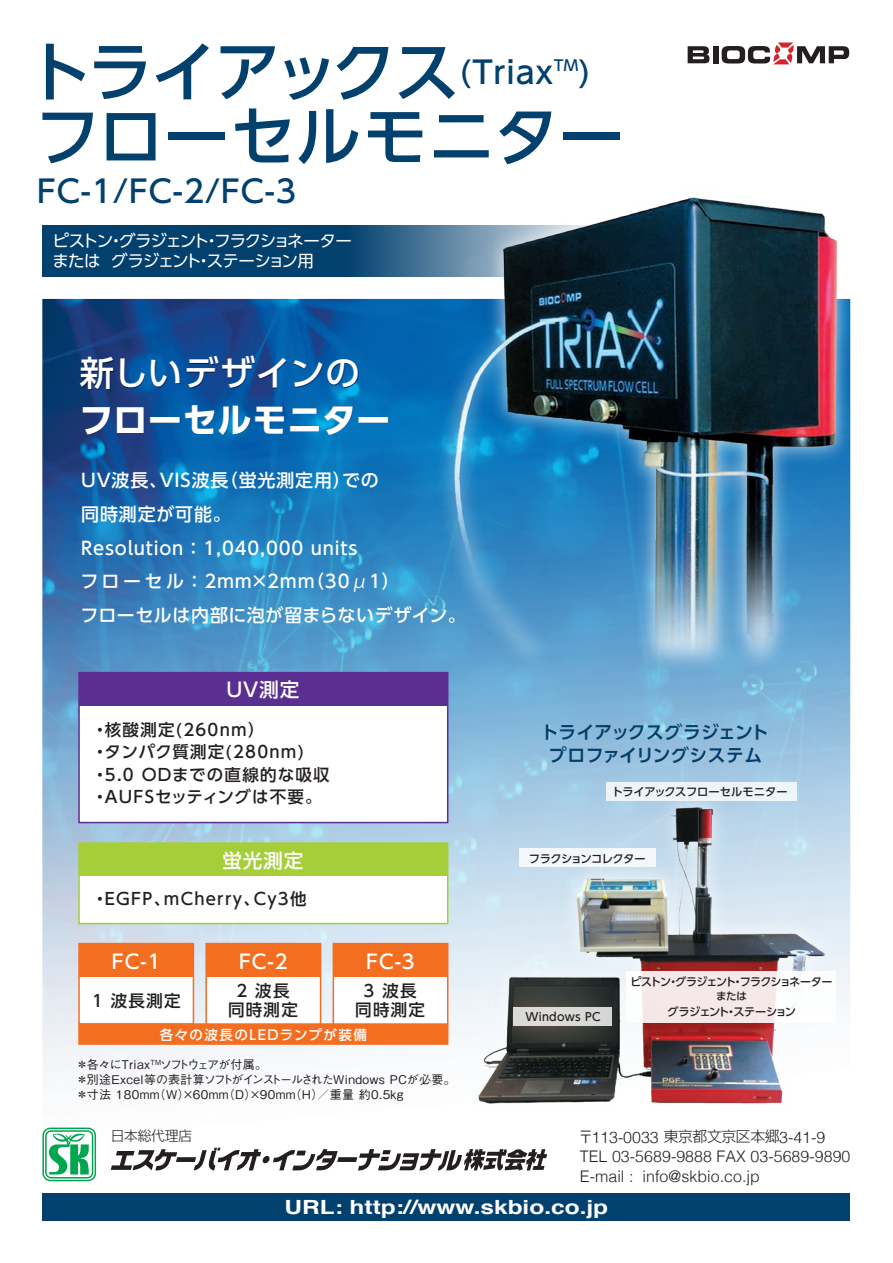
<style>
.page{position:relative;width:893px;height:1263px;background:#fff}
.page>*{position:absolute;margin:0;border:0;box-sizing:border-box;transform-origin:0 0}
.t1{font:500 65.25px/64.5px "UD Shin Go Pro";letter-spacing:-.01em;color:#02406e}
.t2{font:700 34.5px "UD Shin Go Pro";letter-spacing:.01em;color:#fff}
.t3{font:500 34.5px "UD Shin Go Pro";letter-spacing:.025em;color:#fff}
.t4{font:500 31.05px "UD Shin Go Pro";color:#02406e}
.t5{font:700 19.5px "Helvetica";color:#fff;scale:1.25 1}
.t6{font:500 19.5px "UD Shin Go Pro";letter-spacing:.05em;color:#fff}
.t7{font:500 18px/33.9px "UD Shin Go Pro";letter-spacing:.045em;color:#fff}
.t8{font:700 18px/22.5px "UD Shin Go Pro De";color:#02406e;text-align:center}
.t9{font:500 16.5px/22.5px "UD Shin Go Pro";letter-spacing:.075em;color:#231f20;text-align:center}
.t10{font:16.5px/20px "UD Shin Go Pro";letter-spacing:-.065em;color:#fff}
.t11{font:300 15.9px/19.5px "Helvetica";letter-spacing:.005em;color:#231f20}
.t12{font:300 13.8px "Shin Go Pro";letter-spacing:-.02em;color:#231f20}
.t13{font:500 13.5px "UD Shin Go Pro";letter-spacing:.11em;color:#fff}
.t14{font:500 12px/15px "Gothic BBB Pro";letter-spacing:.03em;color:#231f20}
.t15{font:500 11.25px "UD Shin Go Pro";letter-spacing:-.075em;color:#231f20}
.t16{font:500 11.25px "UD Shin Go Pro";letter-spacing:-.02em;color:#231f20}
.t17{font:500 11.25px "UD Shin Go Pro";letter-spacing:-.04em;color:#231f20}
.t18{font:500 11.25px "UD Shin Go Pro";letter-spacing:.025em;color:#231f20}
.t19{font:500 10.5px "UD Shin Go Pro";color:#231f20}
.s1{font-family:"Koz Go Pr 6 N";font-weight:400}
.s2{font-family:"Shin Go Pro"}
.s3{font-family:"Shin Go Pro";font-size:14.85px}
</style>
<div class="page">
<img style="left:42px;top:299px;width:808px;height:873px">
<svg style="left:43px;top:226px;width:383px;height:51px;background:#094572"></svg>
<img style="left:452px;top:781px;width:399px;height:384px">
<img style="left:466px;top:788px;width:375px;height:384px">
<img style="left:426px;top:197px;width:425px;height:488px">
<div style="left:606px;top:782px;width:190px;height:18px;background:#edf4f9"></div>
<svg style="left:627px;top:971px;width:209px;height:51px;fill:#f5e8e8"></svg>
<div style="left:519px;top:849px;width:137px;height:18px;background:#f3f7fb"></div>
<div style="left:514px;top:1007px;width:98px;height:18px;background:#dbdad8"></div>
<div style="left:42px;top:1193px;width:808px;height:27px;background:#02406e"></div>
<svg style="left:111px;top:1148px;width:436px;height:22px"></svg>
<svg style="left:42px;top:1127px;width:54px;height:54px"></svg>
<div style="left:78px;top:672px;width:370px;height:151px;background:#fff;border:2px solid #5b2e91"></div>
<div style="left:79px;top:673px;width:369px;height:32px;background:#5b2e91"></div>
<div style="left:78px;top:842px;width:370px;height:82px;background:#fff;border:2px solid #a6ce39"></div>
<div style="left:79px;top:843px;width:369px;height:33px;background:#a6ce39"></div>
<div style="left:78px;top:943px;width:116px;height:82px;background:#fff;border:2px solid #f36e21"></div>
<div style="left:78px;top:1023px;width:370px;height:22px;background:#f36e21;border:2px solid #f36e21"></div>
<div style="left:79px;top:943px;width:114px;height:33px;background:#f36e21"></div>
<div style="left:205px;top:943px;width:116px;height:82px;background:#fff;border:2px solid #f36e21"></div>
<div style="left:333px;top:943px;width:115px;height:82px;background:#fff;border:2px solid #f36e21"></div>
<div style="left:206px;top:943px;width:115px;height:33px;background:#f36e21"></div>
<div style="left:333px;top:943px;width:115px;height:33px;background:#f36e21"></div>
<svg style="left:688px;top:46px;width:21px;height:17px"></svg>
<div style="left:713px;top:46px;width:5px;height:17px;background:#231f20"></div>
<svg style="left:722px;top:43px;width:127px;height:21px"></svg>
<h1 class="t1" style="left:26px;top:38px;width:599px">トライアックス<sup>(Triax</sup><sup>TM</sup><sup>)</sup>フローセルモニター</h1>
<h3 class="t4" style="left:37px;top:166px;width:260px">FC-1/FC-2/FC-3</h3>
<h3 class="t10" style="left:53px;top:231px;width:301px">ピストン・グラジェント・フラクショネーターまたは グラジェント・ステーション用</h3>
<h2 class="t3" style="left:80px;top:345px;width:282px">新しいデザインの</h2>
<h2 class="t2" style="left:79px;top:392px;width:313px">フローセルモニター</h2>
<h3 class="t7" style="left:81px;top:462px;width:387px">UV波長、VIS波長（蛍光測定用）での<br>同時測定が可能。<br>Resolution ： 1,040,000 units<br>フローセル ： 2mm×2mm（30<span class="s1">μ</span>1）<br>フローセルは内部に泡が留まらないデザイン。</h3>
<h3 class="t6" style="left:226px;top:674px;width:74px">UV測定</h3>
<h3 class="t9" style="left:92px;top:717px;width:239px;text-align:left">・核酸測定(260nm）<br>・タンパク質測定(280nm)・5.0 ODまでの直線的な吸収・AUFSセッティングは不要。</h3>
<h3 class="t6" style="left:222px;top:845px;width:82px">蛍光測定</h3>
<h3 class="t9" style="left:92px;top:887px;width:216px">・EGFP、mCherry、Cy3他</h3>
<h3 class="t6" style="left:112px;top:945px;width:50px">FC-1</h3>
<h3 class="t6" style="left:239px;top:945px;width:50px">FC-2</h3>
<h3 class="t6" style="left:366px;top:945px;width:50px">FC-3</h3>
<h3 class="t9" style="left:92px;top:988px;width:90px">1 波長測定</h3>
<h3 class="t9" style="left:228px;top:980px;width:71px;line-height:19.5px">2 波長同時測定</h3>
<h3 class="t9" style="left:355px;top:980px;width:71px;line-height:19.5px">3 波長同時測定</h3>
<p class="t13" style="left:160px;top:1024px;width:209px">各々の波長のLEDランプが装備</p>
<p class="t14" style="left:76px;top:1055px;width:381px">＊各々にTriax<sup>TM</sup>ソフトウェアが付属。<br>＊別途Excel等の表計算ソフトがインストールされたWindows PCが必要。＊寸法 180mm（W）×60mm（D）×90mm（H）／重量 約0.5kg</p>
<h3 class="t8" style="left:541px;top:720px;width:229px">トライアックスグラジェントプロファイリングシステム</h3>
<p class="t16" style="left:612px;top:783px;width:177px">トライアックスフローセルモニター</p>
<p class="t17" style="left:529px;top:849px;width:118px">フラクションコレクター</p>
<p class="t18" style="left:525px;top:1008px;width:77px">Windows PC</p>
<p class="t15" style="left:630px;top:972px;width:204px">ピストン・グラジェント・フラクショネーター</p>
<p class="t19" style="left:716px;top:987px;width:32px">または</p>
<p class="t15" style="left:667px;top:1002px;width:130px">グラジェント・ステーション</p>
<p class="t12" style="left:111px;top:1124px;width:83px">日本総代理店</p>
<h3 class="t11" style="left:578px;top:1126px;width:274px"><span class="s2">〒</span>113-0033 <span class="s3">東京都文京区本郷</span>3-41-9<br>TEL 03-5689-9888 FAX 03-5689-9890<br>E-mail : info@skbio.co.jp</h3>
<h3 class="t5" style="left:284px;top:1191px;width:261px">URL: http://www.skbio.co.jp</h3>
</div>
